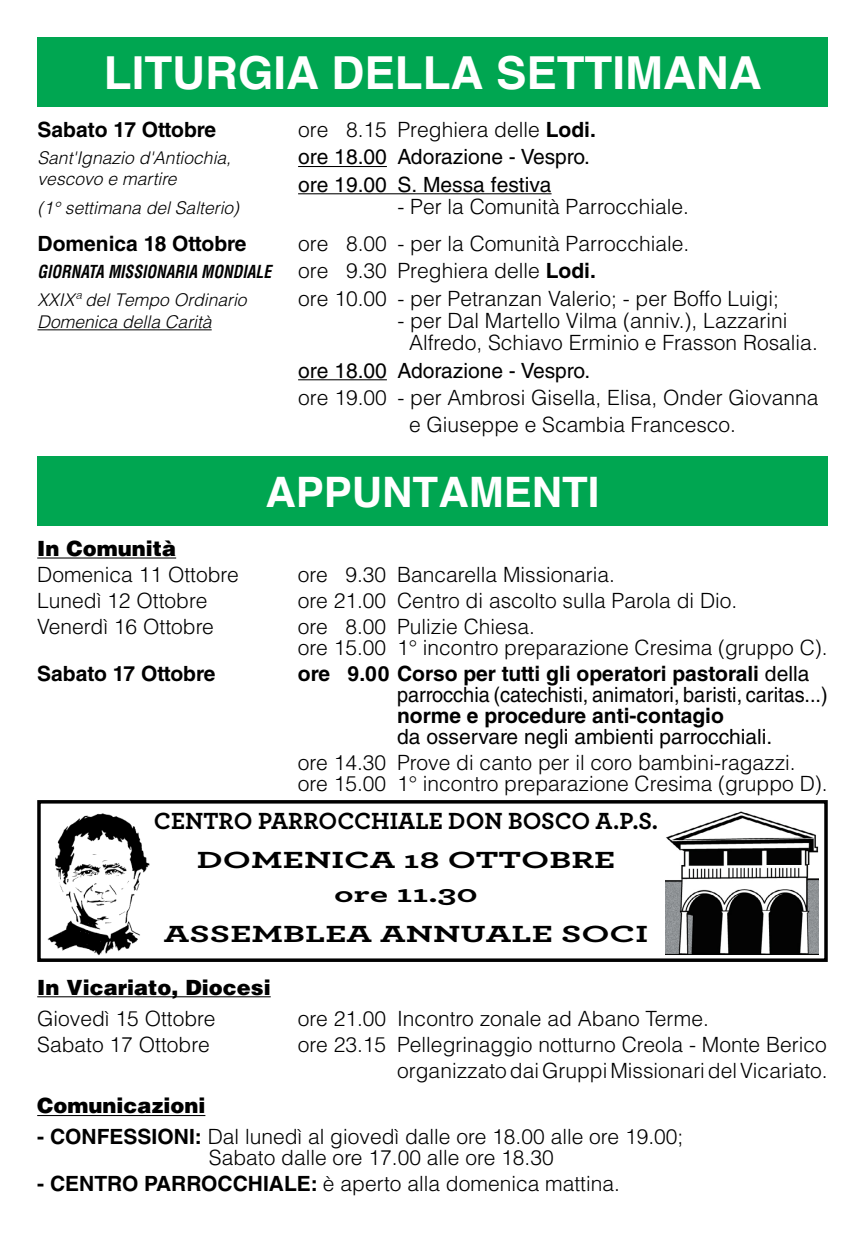
<style>
.page{position:relative;width:865px;height:1233px;background:#fff}
.page>*{position:absolute;margin:0;border:0;box-sizing:border-box;transform-origin:0 0}
.t1{font:700 45.5px "Helvetica";color:#fff}
.t2{font:700 42px "Helvetica";color:#fff}
.t3{font:700 24.5px/39.4px "Archer";color:#000;text-align:center}
.t4{font:700 24.5px/39.4px "Archer";color:#000;text-align:center;scale:1.5 1}
.t5{font:300 21px/21px "Helvetica LT Std";color:#000}
.t6{font:21px/21px "Helvetica LT Std";color:#000}
.t7{font:700 21px "Helvetica LT Std";color:#000}
.t8{font:900 21px "Helvetica LT Std";color:#000}
.t9{font:italic 300 17.5px "Helvetica LT Std";color:#000}
.t10{font:italic 700 condensed 17.5px "Helvetica LT Std";color:#000;scale:.9 1}
.s1{font-weight:700}
</style>
<div class="page">
<div style="left:37px;top:37px;width:790px;height:70px;background:#00a651"></div>
<hr style="left:298px;top:166px;width:89px;height:1px;background:#000">
<hr style="left:298px;top:193px;width:253px;height:1px;background:#000">
<hr style="left:37px;top:329px;width:175px;height:1px;background:#000">
<hr style="left:298px;top:379px;width:89px;height:1px;background:#000">
<div style="left:37px;top:456px;width:790px;height:70px;background:#00a651"></div>
<hr style="left:37px;top:557px;width:139px;height:1px;background:#000">
<hr style="left:37px;top:996px;width:234px;height:1px;background:#000">
<hr style="left:37px;top:1115px;width:168px;height:1px;background:#000">
<img style="left:665px;top:811px;width:153px;height:143px">
<img style="left:47px;top:813px;width:103px;height:143px">
<div style="left:37px;top:800px;width:790px;height:162px;border:4px solid #000"></div>
<h1 class="t1" style="left:104px;top:45px;width:659px">LITURGIA DELLA SETTIMANA</h1>
<p class="t7" style="left:37px;top:117px;width:180px">Sabato 17 Ottobre</p>
<p class="t5" style="left:298px;top:119px;width:299px">ore 8.15 Preghiera delle <span class="s1">Lodi.</span></p>
<p class="t9" style="left:37px;top:147px;width:195px">Sant'Ignazio d'Antiochia,</p>
<p class="t6" style="left:298px;top:146px;width:293px">ore 18.00 Adorazione - Vespro.</p>
<p class="t9" style="left:37px;top:168px;width:141px">vescovo e martire</p>
<p class="t6" style="left:298px;top:174px;width:255px">ore 19.00 S. Messa festiva</p>
<p class="t9" style="left:37px;top:197px;width:203px">(1° settimana del Salterio)</p>
<p class="t5" style="left:397px;top:196px;width:293px">- Per la Comunità Parrocchiale.</p>
<p class="t7" style="left:37px;top:231px;width:211px">Domenica 18 Ottobre</p>
<p class="t5" style="left:298px;top:233px;width:392px">ore 8.00 - per la Comunità Parrocchiale.</p>
<p class="t10" style="left:37px;top:261px;width:261px">GIORNATA MISSIONARIA MONDIALE</p>
<p class="t5" style="left:298px;top:260px;width:299px">ore 9.30 Preghiera delle <span class="s1">Lodi.</span></p>
<p class="t9" style="left:37px;top:289px;width:211px">XXIXª del Tempo Ordinario</p>
<p class="t5" style="left:298px;top:288px;width:482px">ore 10.00 - per Petranzan Valerio; - per Boffo Luigi;</p>
<p class="t9" style="left:37px;top:311px;width:176px">Domenica della Carità</p>
<p class="t5" style="left:409px;top:309px;width:410px;line-height:22.2px;text-indent:-12px">- per Dal Martello Vilma (anniv.), Lazzarini<br>Alfredo, Schiavo Erminio e Frasson Rosalia.</p>
<p class="t6" style="left:298px;top:360px;width:293px">ore 18.00 Adorazione - Vespro.</p>
<p class="t5" style="left:409px;top:384px;width:411px;line-height:27.3px;text-indent:-111px">ore 19.00 - per Ambrosi Gisella, Elisa, Onder Giovanna e Giuseppe e Scambia Francesco.</p>
<h2 class="t2" style="left:265px;top:466px;width:335px">APPUNTAMENTI</h2>
<p class="t8" style="left:37px;top:535px;width:140px">In Comunità</p>
<p class="t5" style="left:37px;top:564px;width:203px">Domenica 11 Ottobre</p>
<p class="t5" style="left:298px;top:564px;width:319px">ore 9.30 Bancarella Missionaria.</p>
<p class="t5" style="left:37px;top:590px;width:172px">Lunedì 12 Ottobre</p>
<p class="t5" style="left:298px;top:590px;width:441px">ore 21.00 Centro di ascolto sulla Parola di Dio.</p>
<p class="t5" style="left:37px;top:615px;width:178px">Venerdì 16 Ottobre</p>
<p class="t5" style="left:298px;top:615px;width:531px">ore 8.00 Pulizie Chiesa.<br>ore 15.00 1° incontro preparazione Cresima (gruppo C).</p>
<p class="t7" style="left:37px;top:660px;width:180px">Sabato 17 Ottobre</p>
<p class="t6" style="left:397px;top:663px;width:432px;text-indent:-99px"><span class="s1">ore 9.00 Corso per tutti gli operatori pastorali</span> della parrocchia (catechisti, animatori, baristi, caritas...)</p>
<p class="t7" style="left:397px;top:702px;width:328px">norme e procedure anti-contagio</p>
<p class="t6" style="left:397px;top:726px;width:377px">da osservare negli ambienti parrocchiali.</p>
<p class="t5" style="left:298px;top:751px;width:531px">ore 14.30 Prove di canto per il coro bambini-ragazzi. ore 15.00 1° incontro preparazione Cresima (gruppo D).</p>
<p class="t3" style="left:154px;top:799px;width:505px">CENTRO PARROCCHIALE DON BOSCO A.P.S.<br>DOMENICA 18 OTTOBRE</p>
<p class="t4" style="left:164px;top:873px;width:324px">ore 11.30<br>ASSEMBLEA ANNUALE SOCI</p>
<p class="t8" style="left:37px;top:973px;width:235px">In Vicariato, Diocesi</p>
<p class="t5" style="left:37px;top:1007px;width:180px">Giovedì 15 Ottobre</p>
<p class="t5" style="left:298px;top:1007px;width:412px">ore 21.00 Incontro zonale ad Abano Terme.</p>
<p class="t5" style="left:37px;top:1033px;width:174px">Sabato 17 Ottobre</p>
<p class="t5" style="left:298px;top:1031px;width:531px;line-height:25.9px;text-align:right">ore 23.15 Pellegrinaggio notturno Creola - Monte Berico organizzato dai Gruppi Missionari del Vicariato.</p>
<p class="t8" style="left:37px;top:1092px;width:170px">Comunicazioni</p>
<p class="t5" style="left:209px;top:1126px;width:476px;text-indent:-172px"><span class="s1">- CONFESSIONI:</span> Dal lunedì al giovedì dalle ore 18.00 alle ore 19.00;<br>Sabato dalle ore 17.00 alle ore 18.30</p>
<p class="t5" style="left:37px;top:1173px;width:584px"><span class="s1">- CENTRO PARROCCHIALE:</span> è aperto alla domenica mattina.</p>
</div>
